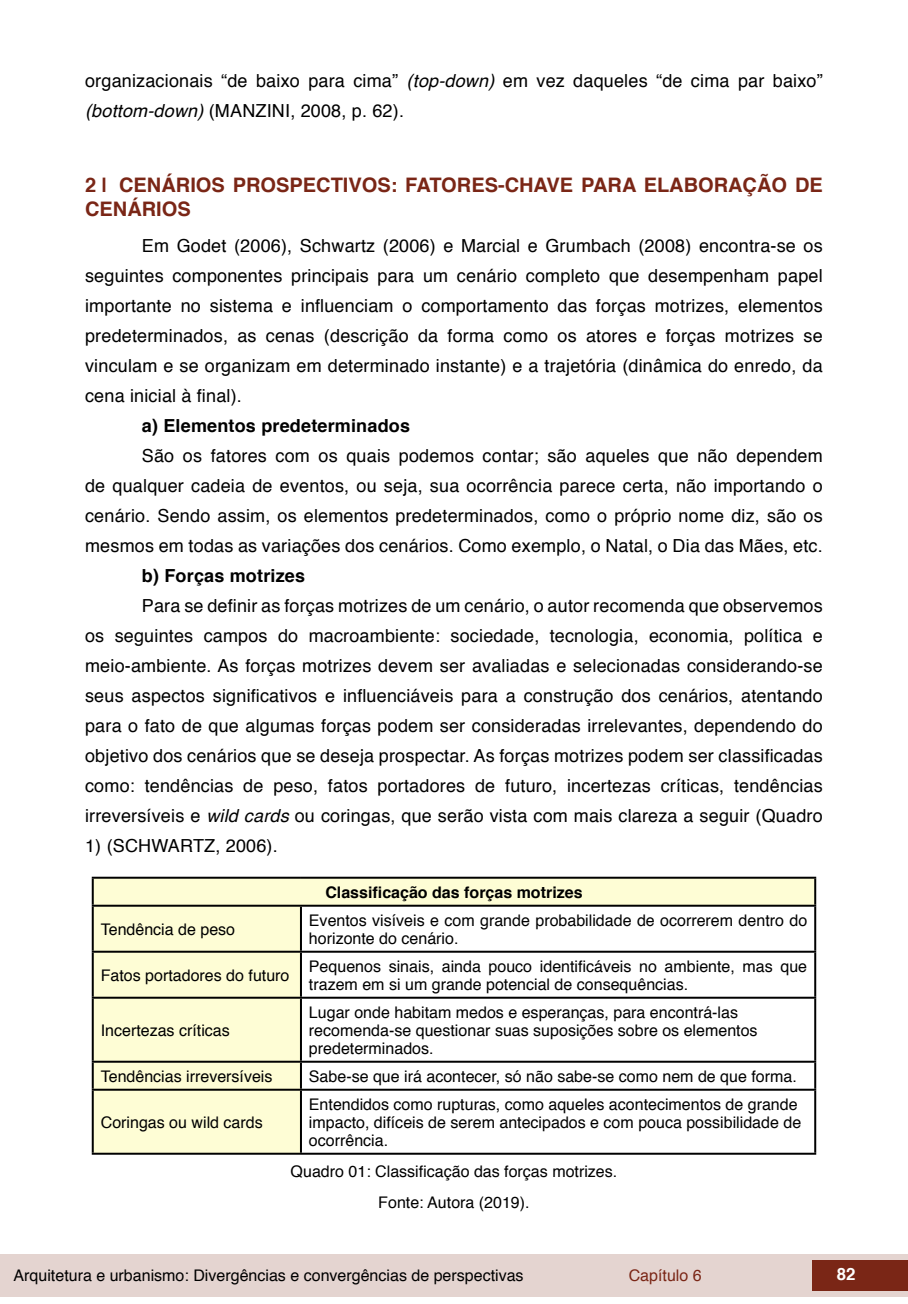
<style>
.page{position:relative;width:908px;height:1304px;background:#fff}
.page>*{position:absolute;margin:0;border:0;box-sizing:border-box;transform-origin:0 0}
.t1{font:700 20px/24px "Helvetica";color:#7a2616}
.txt{font:18px/30px "Helvetica";letter-spacing:.01em;color:#000;text-align:justify}
.txt-2{font:700 18px "Helvetica";letter-spacing:.01em;color:#000}
.t2{font:700 16.8px "Helvetica";color:#fff}
.imagens_graf_tab{font:16px/18px "Helvetica";color:#000}
.t3{font:700 16px "Helvetica";color:#000}
.t4{font:16px "Helvetica";color:#7a2616}
.s1{font-style:italic}
</style>
<div class="page">
<div style="left:0;top:1254px;width:906px;height:43px;background:#e4d4d0"></div>
<div style="left:812px;top:1261px;width:95px;height:30px;background:#7a2616"></div>
<div style="left:94px;top:879px;width:719px;height:274px;background:#fefdd5"></div>
<svg style="left:302px;top:907px;width:511px;height:246px"></svg>
<hr style="left:92px;top:877px;width:209px;height:2px;background:#000">
<hr style="left:301px;top:877px;width:514px;height:2px;background:#000">
<hr style="left:92px;top:905px;width:209px;height:2px;background:#000">
<hr style="left:301px;top:905px;width:514px;height:2px;background:#000">
<hr style="left:92px;top:951px;width:209px;height:2px;background:#000">
<hr style="left:301px;top:951px;width:514px;height:2px;background:#000">
<hr style="left:92px;top:997px;width:209px;height:2px;background:#000">
<hr style="left:301px;top:997px;width:514px;height:2px;background:#000">
<hr style="left:92px;top:1061px;width:209px;height:2px;background:#000">
<hr style="left:301px;top:1061px;width:514px;height:2px;background:#000">
<hr style="left:92px;top:1089px;width:209px;height:2px;background:#000">
<hr style="left:301px;top:1089px;width:514px;height:2px;background:#000">
<hr style="left:92px;top:1153px;width:209px;height:2px;background:#000">
<hr style="left:301px;top:1153px;width:514px;height:2px;background:#000">
<hr style="left:92px;top:879px;width:2px;height:26px;background:#000">
<hr style="left:92px;top:907px;width:2px;height:44px;background:#000">
<hr style="left:92px;top:953px;width:2px;height:44px;background:#000">
<hr style="left:92px;top:999px;width:2px;height:62px;background:#000">
<hr style="left:92px;top:1063px;width:2px;height:26px;background:#000">
<hr style="left:92px;top:1091px;width:2px;height:62px;background:#000">
<hr style="left:813px;top:879px;width:2px;height:26px;background:#000">
<hr style="left:300px;top:907px;width:2px;height:44px;background:#000">
<hr style="left:813px;top:907px;width:2px;height:44px;background:#000">
<hr style="left:300px;top:953px;width:2px;height:44px;background:#000">
<hr style="left:813px;top:953px;width:2px;height:44px;background:#000">
<hr style="left:300px;top:999px;width:2px;height:62px;background:#000">
<hr style="left:813px;top:999px;width:2px;height:62px;background:#000">
<hr style="left:300px;top:1063px;width:2px;height:26px;background:#000">
<hr style="left:813px;top:1063px;width:2px;height:26px;background:#000">
<hr style="left:300px;top:1091px;width:2px;height:62px;background:#000">
<hr style="left:813px;top:1091px;width:2px;height:62px;background:#000">
<p class="txt" style="left:85px;top:66px;width:738px">organizacionais “de baixo para cima” <span class="s1">(top-down)</span> em vez daqueles “de cima par baixo” <span class="s1">(bottom-down)</span> (MANZINI, 2008, p. 62).</p>
<p class="t1" style="left:85px;top:173px;width:739px">2 | CENÁRIOS PROSPECTIVOS: FATORES-CHAVE PARA ELABORAÇÃO DE<br>CENÁRIOS</p>
<p class="txt" style="left:85px;top:231px;width:738px;text-indent:57px">Em Godet (2006), Schwartz (2006) e Marcial e Grumbach (2008) encontra-se os seguintes componentes principais para um cenário completo que desempenham papel importante no sistema e influenciam o comportamento das forças motrizes, elementos predeterminados, as cenas (descrição da forma como os atores e forças motrizes se vinculam e se organizam em determinado instante) e a trajetória (dinâmica do enredo, da cena inicial à final).</p>
<p class="txt-2" style="left:142px;top:411px;width:269px">a) Elementos predeterminados</p>
<p class="txt" style="left:85px;top:441px;width:738px;text-indent:57px">São os fatores com os quais podemos contar; são aqueles que não dependem de qualquer cadeia de eventos, ou seja, sua ocorrência parece certa, não importando o cenário. Sendo assim, os elementos predeterminados, como o próprio nome diz, são os mesmos em todas as variações dos cenários. Como exemplo, o Natal, o Dia das Mães, etc.</p>
<p class="txt-2" style="left:142px;top:561px;width:165px">b) Forças motrizes</p>
<p class="txt" style="left:85px;top:591px;width:738px;text-indent:57px">Para se definir as forças motrizes de um cenário, o autor recomenda que observemos os seguintes campos do macroambiente: sociedade, tecnologia, economia, política e meio-ambiente. As forças motrizes devem ser avaliadas e selecionadas considerando-se seus aspectos significativos e influenciáveis para a construção dos cenários, atentando para o fato de que algumas forças podem ser consideradas irrelevantes, dependendo do objetivo dos cenários que se deseja prospectar. As forças motrizes podem ser classificadas como: tendências de peso, fatos portadores de futuro, incertezas críticas, tendências irreversíveis e <span class="s1">wild cards</span> ou coringas, que serão vista com mais clareza a seguir (Quadro</p>
<p class="txt" style="left:85px;top:831px;width:194px">1) (SCHWARTZ, 2006).</p>
<p class="t3" style="left:325px;top:879px;width:258px">Classificação das forças motrizes</p>
<p class="imagens_graf_tab" style="left:101px;top:921px;width:136px">Tendência de peso</p>
<p class="imagens_graf_tab" style="left:309px;top:912px;width:499px">Eventos visíveis e com grande probabilidade de ocorrerem dentro do horizonte do cenário.</p>
<p class="imagens_graf_tab" style="left:101px;top:967px;width:190px">Fatos portadores do futuro</p>
<p class="imagens_graf_tab" style="left:309px;top:958px;width:499px">Pequenos sinais, ainda pouco identificáveis no ambiente, mas que trazem em si um grande potencial de consequências.</p>
<p class="imagens_graf_tab" style="left:101px;top:1022px;width:130px">Incertezas críticas</p>
<p class="imagens_graf_tab" style="left:309px;top:1004px;width:450px">Lugar onde habitam medos e esperanças, para encontrá-las recomenda-se questionar suas suposições sobre os elementos predeterminados.</p>
<p class="imagens_graf_tab" style="left:101px;top:1068px;width:173px">Tendências irreversíveis</p>
<p class="imagens_graf_tab" style="left:309px;top:1068px;width:489px">Sabe-se que irá acontecer, só não sabe-se como nem de que forma.</p>
<p class="imagens_graf_tab" style="left:101px;top:1114px;width:163px">Coringas ou wild cards</p>
<p class="imagens_graf_tab" style="left:309px;top:1096px;width:493px">Entendidos como rupturas, como aqueles acontecimentos de grande impacto, difíceis de serem antecipados e com pouca possibilidade de ocorrência.</p>
<p class="imagens_graf_tab" style="left:290px;top:1163px;width:328px">Quadro 01: Classificação das forças motrizes.</p>
<p class="imagens_graf_tab" style="left:378px;top:1194px;width:153px">Fonte: Autora (2019).</p>
<p class="imagens_graf_tab" style="left:14px;top:1267px;width:511px">Arquitetura e urbanismo: Divergências e convergências de perspectivas</p>
<p class="t4" style="left:628px;top:1263px;width:74px">Capítulo 6</p>
<p class="t2" style="left:836px;top:1261px;width:20px">82</p>
</div>
